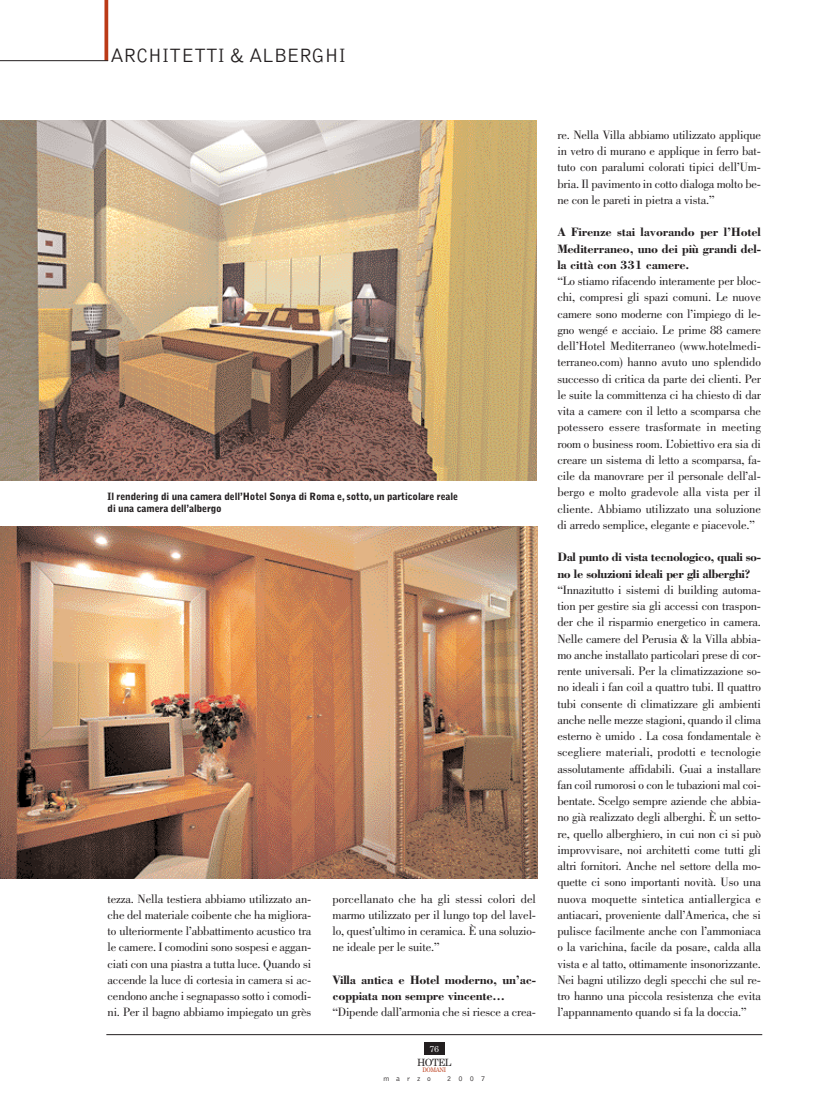
<style>
.page{position:relative;width:833px;height:1105px;background:#fff}
.page>*{position:absolute;margin:0;border:0;box-sizing:border-box;transform-origin:0 0}
.t1{font:300 20px "Bell Gothic";letter-spacing:-.02em;color:#231f20}
.t2{font:12.5px/16.2px "Bodoni";letter-spacing:-.015em;color:#231f20;text-align:justify}
.t3{font:700 12.5px/16.2px "Bodoni";letter-spacing:-.02em;color:#231f20}
.t4{font:900 10px/12.5px "Bell Gothic";letter-spacing:-.01em;color:#231f20}
.t5{font:10px "Century Schoolbook";letter-spacing:-.055em;color:#231f20}
.t6{font:8.75px "Century Schoolbook";color:#fff}
.t7{font:300 7.5px "Bell Gothic";letter-spacing:.945em;color:#231f20}
.t8{font:6.25px "Century Schoolbook";letter-spacing:-.045em;color:#bb3a17;scale:.9 1}
</style>
<div class="page">
<div style="left:424px;top:1043px;width:20px;height:12px;background:#231f20"></div>
<svg style="left:104px;top:0;width:4px;height:60px"></svg>
<hr style="left:106px;top:1034px;width:656px;height:1px;background:#231f20">
<hr style="left:0;top:60px;width:108px;height:1px;background:#231f20">
<img style="left:0;top:121px;width:536px;height:359px">
<img style="left:0;top:527px;width:537px;height:352px">
<h1 class="t1" style="left:110px;top:48px;width:237px">ARCHITETTI &amp; ALBERGHI</h1>
<p class="t4" style="left:108px;top:490px;width:352px">Il rendering di una camera dell’Hotel Sonya di Roma e, sotto, un particolare reale di una camera dell’albergo</p>
<p class="t2" style="left:108px;top:891px;width:205px">tezza. Nella testiera abbiamo utilizzato an&shy;che del materiale coibente che ha migliora&shy;to ulteriormente l’abbattimento acustico tra le camere. I comodini sono sospesi e aggan&shy;ciati con una piastra a tutta luce. Quando si accende la luce di cortesia in camera si ac&shy;cendono anche i segnapasso sotto i comodi&shy;ni. Per il bagno abbiamo impiegato un grès</p>
<p class="t2" style="left:332px;top:891px;width:205px">porcellanato che ha gli stessi colori del marmo utilizzato per il lungo top del lavel&shy;lo, quest’ultimo in ceramica. È una soluzio&shy;ne ideale per le suite.”</p>
<p class="t3" style="left:332px;top:973px;width:205px">Villa antica e Hotel moderno, un’ac&shy;coppiata non sempre vincente…</p>
<p class="t2" style="left:332px;top:1005px;width:205px">“Dipende dall’armonia che si riesce a crea-</p>
<p class="t6" style="left:429px;top:1046px;width:11px">76</p>
<p class="t5" style="left:417px;top:1058px;width:36px">HOTEL</p>
<p class="t8" style="left:422px;top:1067px;width:28px">DOMANI</p>
<p class="t7" style="left:383px;top:1075px;width:49px">marzo</p>
<p class="t7" style="left:447px;top:1075px;width:39px">2007</p>
<p class="t2" style="left:557px;top:128px;width:205px">re. Nella Villa abbiamo utilizzato applique in vetro di murano e applique in ferro bat&shy;tuto con paralumi colorati tipici dell’Um&shy;bria. Il pavimento in cotto dialoga molto be&shy;ne con le pareti in pietra a vista.”</p>
<p class="t3" style="left:557px;top:225px;width:205px;text-align:justify">A Firenze stai lavorando per l’Hotel Mediterraneo, uno dei più grandi del&shy;la città con 331 camere.</p>
<p class="t2" style="left:557px;top:274px;width:205px">“Lo stiamo rifacendo interamente per bloc&shy;chi, compresi gli spazi comuni. Le nuove camere sono moderne con l’impiego di le&shy;gno wengé e acciaio. Le prime 88 camere dell’Hotel Mediterraneo (www.hotelmedi&shy;terraneo.com) hanno avuto uno splendido successo di critica da parte dei clienti. Per le suite la committenza ci ha chiesto di dar vita a camere con il letto a scomparsa che potessero essere trasformate in meeting room o business room. L’obiettivo era sia di creare un sistema di letto a scomparsa, fa&shy;cile da manovrare per il personale dell’al&shy;bergo e molto gradevole alla vista per il cliente. Abbiamo utilizzato una soluzione di arredo semplice, elegante e piacevole.”</p>
<p class="t3" style="left:557px;top:550px;width:205px">Dal punto di vista tecnologico, quali so&shy;no le soluzioni ideali per gli alberghi?</p>
<p class="t2" style="left:557px;top:583px;width:205px">“Innazitutto i sistemi di building automa&shy;tion per gestire sia gli accessi con traspon&shy;der che il risparmio energetico in camera.<br>Nelle camere del Perusia &amp; la Villa abbia&shy;mo anche installato particolari prese di cor&shy;rente universali. Per la climatizzazione so&shy;no ideali i fan coil a quattro tubi. Il quattro tubi consente di climatizzare gli ambienti anche nelle mezze stagioni, quando il clima esterno è umido . La cosa fondamentale è scegliere materiali, prodotti e tecnologie assolutamente affidabili. Guai a installare fan coil rumorosi o con le tubazioni mal coi&shy;bentate. Scelgo sempre aziende che abbia&shy;no già realizzato degli alberghi. È un setto&shy;re, quello alberghiero, in cui non ci si può improvvisare, noi architetti come tutti gli altri fornitori. Anche nel settore della mo&shy;quette ci sono importanti novità. Uso una nuova moquette sintetica antiallergica e antiacari, proveniente dall’America, che si pulisce facilmente anche con l’ammoniaca o la varichina, facile da posare, calda alla vista e al tatto, ottimamente insonorizzante.<br>Nei bagni utilizzo degli specchi che sul re&shy;tro hanno una piccola resistenza che evita l’appannamento quando si fa la doccia.”</p>
</div>
